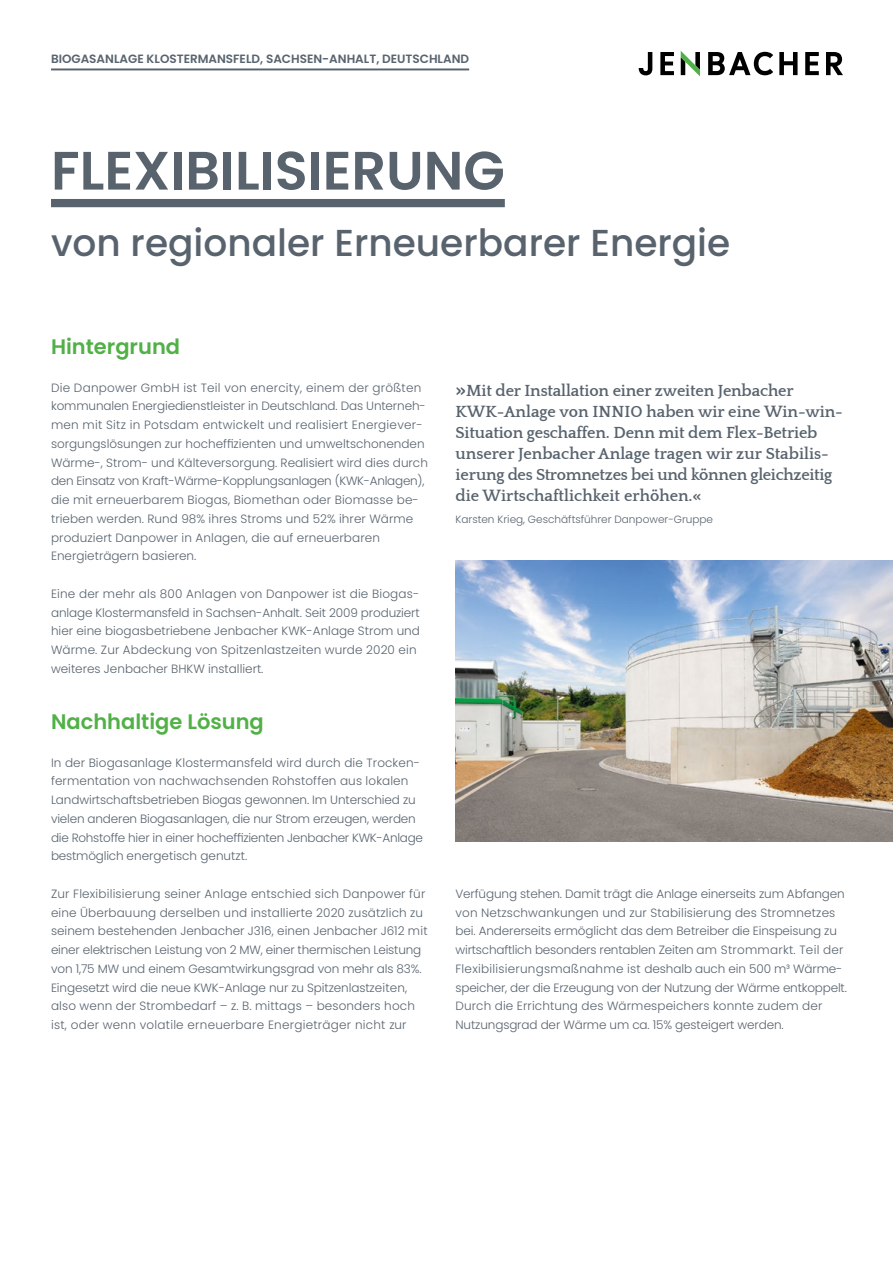
<style>
.page{position:relative;width:893px;height:1263px;background:#fff}
.page>*{position:absolute;margin:0;border:0;box-sizing:border-box;transform-origin:0 0}
.t1{font:600 54px "Poppins";color:#58636e}
.t2{font:500 37.5px "Poppins";color:#58636e}
.t3{font:600 21px "Poppins";color:#51b046}
.t4{font:700 16.5px/21px "Quattrocento";letter-spacing:-.01em;color:#58636e}
.t5{font:300 12px/18.8px "Poppins";color:#58636e}
.t6{font:600 12px "Poppins";color:#58636e}
.t7{font:300 10.5px "Poppins";color:#58636e}
.s1{font-family:"IBM Plex Mono";font-weight:500;font-size:18px}
.s2{font-family:"IBM Plex Mono";font-weight:500;font-size:15px}
</style>
<div class="page">
<hr style="left:51px;top:68px;width:418px;height:2px;background:#58636e">
<div style="left:51px;top:199px;width:454px;height:8px;background:#58636e"></div>
<img style="left:455px;top:560px;width:438px;height:282px">
<svg style="left:708px;top:52px;width:65px;height:23px"></svg>
<svg style="left:779px;top:52px;width:18px;height:23px"></svg>
<svg style="left:805px;top:52px;width:14px;height:23px"></svg>
<svg style="left:826px;top:52px;width:17px;height:23px"></svg>
<svg style="left:660px;top:52px;width:14px;height:23px"></svg>
<svg style="left:639px;top:52px;width:13px;height:23px"></svg>
<svg style="left:681px;top:51px;width:19px;height:25px"></svg>
<p class="t6" style="left:51px;top:52px;width:420px">BIOGASANLAGE KLOSTERMANSFELD, SACHSEN-ANHALT, DEUTSCHLAND</p>
<h1 class="t1" style="left:51px;top:139px;width:455px">FLEXIBILISIERUNG</h1>
<h2 class="t2" style="left:51px;top:221px;width:681px">von regionaler Erneuerbarer Energie</h2>
<h3 class="t3" style="left:51px;top:334px;width:131px">Hintergrund</h3>
<p class="t5" style="left:51px;top:378px;width:378px">Die Danpower GmbH ist Teil von enercity, einem der größten kommunalen Energiedienstleister in Deutschland. Das Unterneh&shy;men mit Sitz in Potsdam entwickelt und realisiert Energiever&shy;sorgungslösungen zur hocheffizienten und umweltschonenden Wärme-, Strom- und Kälteversorgung. Realisiert wird dies durch den Einsatz von Kraft-Wärme-Kopplungsanlagen (KWK-Anlagen), die mit erneuerbarem Biogas, Biomethan oder Biomasse be&shy;trieben werden. Rund 98% ihres Stroms und 52% ihrer Wärme produziert Danpower in Anlagen, die auf erneuerbaren Energieträgern basieren.</p>
<p class="t5" style="left:51px;top:584px;width:370px">Eine der mehr als 800 Anlagen von Danpower ist die Biogas&shy;anlage Klostermansfeld in Sachsen-Anhalt. Seit 2009 produziert hier eine biogasbetriebene Jenbacher KWK-Anlage Strom und Wärme. Zur Abdeckung von Spitzenlastzeiten wurde 2020 ein weiteres Jenbacher BHKW installiert.</p>
<h3 class="t3" style="left:51px;top:709px;width:214px">Nachhaltige Lösung</h3>
<p class="t5" style="left:51px;top:753px;width:374px">In der Biogasanlage Klostermansfeld wird durch die Trocken&shy;fermentation von nachwachsenden Rohstoffen aus lokalen Landwirtschaftsbetrieben Biogas gewonnen. Im Unterschied zu vielen anderen Biogasanlagen, die nur Strom erzeugen, werden die Rohstoffe hier in einer hocheffizienten Jenbacher KWK-Anlage bestmöglich energetisch genutzt.</p>
<p class="t5" style="left:51px;top:884px;width:378px">Zur Flexibilisierung seiner Anlage entschied sich Danpower für eine Überbauung derselben und installierte 2020 zusätzlich zu seinem bestehenden Jenbacher J316, einen Jenbacher J612 mit einer elektrischen Leistung von 2 MW, einer thermischen Leistung von 1,75 MW und einem Gesamtwirkungsgrad von mehr als 83%.<br>Eingesetzt wird die neue KWK-Anlage nur zu Spitzenlastzeiten, also wenn der Strombedarf – z. B. mittags – besonders hoch ist, oder wenn volatile erneuerbare Energieträger nicht zur</p>
<p class="t4" style="left:455px;top:380px;width:389px"><span class="s1">»</span>Mit der Installation einer zweiten Jenbacher KWK-Anlage von INNIO haben wir eine Win-win-Situation geschaffen. Denn mit dem Flex-Betrieb unserer Jenbacher Anlage tragen wir zur Stabilis&shy;ierung des Stromnetzes bei und können gleichzeitig die Wirtschaftlichkeit erhöhen.<span class="s2">«</span></p>
<p class="t7" style="left:455px;top:513px;width:259px">Karsten Krieg, Geschäftsführer Danpower-Gruppe</p>
<p class="t5" style="left:455px;top:884px;width:393px">Verfügung stehen. Damit trägt die Anlage einerseits zum Abfangen von Netzschwankungen und zur Stabilisierung des Stromnetzes bei. Andererseits ermöglicht das dem Betreiber die Einspeisung zu wirtschaftlich besonders rentablen Zeiten am Strommarkt. Teil der Flexibilisierungsmaßnahme ist deshalb auch ein 500 m³ Wärme&shy;speicher, der die Erzeugung von der Nutzung der Wärme entkoppelt.<br>Durch die Errichtung des Wärmespeichers konnte zudem der Nutzungsgrad der Wärme um ca. 15% gesteigert werden.</p>
</div>
